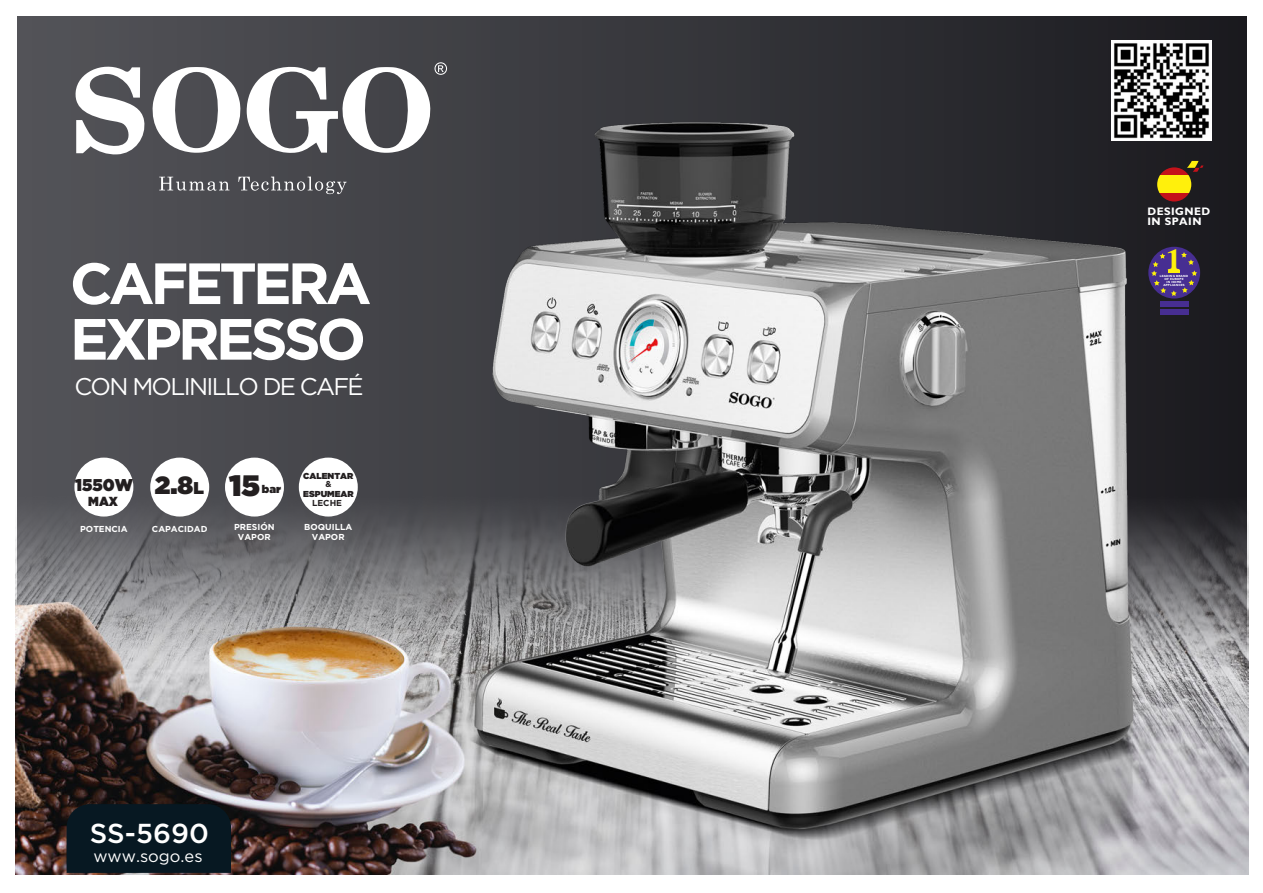
<style>
.page{position:relative;width:1263px;height:893px;background:#fff}
.page>*{position:absolute;margin:0;border:0;box-sizing:border-box;transform-origin:0 0}
.t1{font:700 58.05px/55.7px "Gotham";letter-spacing:-.07em;color:#fff}
.t2{font:700 30.3px "Times";color:#fef10b}
.t3{font:900 29.55px "Gotham";color:#231f20}
.t4{font:500 27.45px "Gotham";color:#fff}
.t5{font:900 24.9px "Gotham";color:#231f20}
.t6{font:24.15px "Gotham";letter-spacing:-.07em;color:#fff}
.t7{font:900 17.1px "Gotham";color:#231f20;scale:.96 1}
.t8{font:16.5px "Gotham";color:#fff}
.t9{font:900 13.2px "Gotham";color:#231f20;scale:.94 1}
.t10{font:900 11.1px "Gotham";color:#231f20}
.t11{font:700 10.95px/9.8px "Gill Sans MT Pro";letter-spacing:.04em;color:#fff}
.t12{font:700 8.7px/10.1px "Gotham";color:#fff;text-align:center}
.t13{font:900 8.7px/18.3px "Gotham";color:#231f20}
.t14{font:700 8.7px "Gotham";color:#231f20}
.t15{font:700 3px/2.8px "Gill Sans MT Pro";letter-spacing:.04em;color:#fff;text-align:center}
.s1{font-size:17.1px}
</style>
<div class="page">
<div style="left:17px;top:16px;width:1230px;height:857px;background:linear-gradient(to right,#54555a,#1b1b20)"></div>
<img style="left:16px;top:40px;width:1233px;height:835px">
<svg style="left:159px;top:177px;width:188px;height:17px;background:#68686c"></svg>
<svg style="left:74px;top:61px;width:373px;height:94px"></svg>
<svg style="left:1157px;top:167px;width:34px;height:9px"></svg>
<svg style="left:1157px;top:193px;width:34px;height:9px"></svg>
<div style="left:1157px;top:176px;width:34px;height:17px;background:#fff00c"></div>
<svg style="left:1187px;top:161px;width:16px;height:11px"></svg>
<div style="left:1148px;top:247px;width:52px;height:52px;background:#472e92;border-radius:50%"></div>
<svg style="left:1151px;top:252px;width:46px;height:44px"></svg>
<div style="left:1159px;top:301px;width:29px;height:6px;background:#472e92"></div>
<div style="left:1159px;top:309px;width:29px;height:6px;background:#472e92"></div>
<img style="left:1112px;top:40px;width:100px;height:100px">
<div style="left:67px;top:804px;width:164px;height:69px;background:#071822"></div>
<div style="left:74px;top:458px;width:59px;height:59px;background:#fff;border-radius:50%"></div>
<div style="left:225px;top:458px;width:59px;height:59px;background:#fff;border-radius:50%"></div>
<div style="left:299px;top:458px;width:59px;height:59px;background:#fff;border-radius:50%"></div>
<div style="left:150px;top:458px;width:59px;height:59px;background:#fff;border-radius:50%"></div>
<h1 class="t1" style="left:70px;top:255px;width:303px">CAFETERA<br>EXPRESSO</h1>
<h3 class="t6" style="left:74px;top:373px;width:291px">CON MOLINILLO DE CAFÉ</h3>
<p class="t13" style="left:303px;top:467px;width:52px">CALENTAR<br>ESPUMEAR</p>
<p class="t14" style="left:312px;top:498px;width:31px">LECHE</p>
<h3 class="t7" style="left:75px;top:478px;width:62px">1550W</h3>
<h3 class="t3" style="left:229px;top:472px;width:33px">15</h3>
<p class="t10" style="left:262px;top:484px;width:21px">bar</p>
<p class="t12" style="left:80px;top:524px;width:49px">POTENCIA</p>
<p class="t12" style="left:234px;top:522px;width:42px">PRESIÓN<br>VAPOR</p>
<p class="t12" style="left:312px;top:532px;width:34px">VAPOR</p>
<h3 class="t5" style="left:155px;top:474px;width:51px">2.8<span class="s1">L</span></h3>
<p class="t14" style="left:325px;top:479px;width:8px">&amp;</p>
<h3 class="t9" style="left:88px;top:495px;width:33px">MAX</h3>
<p class="t12" style="left:152px;top:523px;width:57px">CAPACIDAD</p>
<p class="t12" style="left:304px;top:522px;width:49px">BOQUILLA</p>
<h3 class="t4" style="left:90px;top:817px;width:121px">SS-5690</h3>
<h3 class="t8" style="left:93px;top:847px;width:111px">www.sogo.es</h3>
<p class="t11" style="left:1147px;top:207px;width:64px">DESIGNED<br>IN SPAIN</p>
<h2 class="t2" style="left:1166px;top:242px;width:17px">1</h2>
<p class="t15" style="left:1160px;top:274px;width:30px">LEADING BRAND<br>OF EUROPE<br>IN HOME<br>APPLIANCES</p>
</div>
